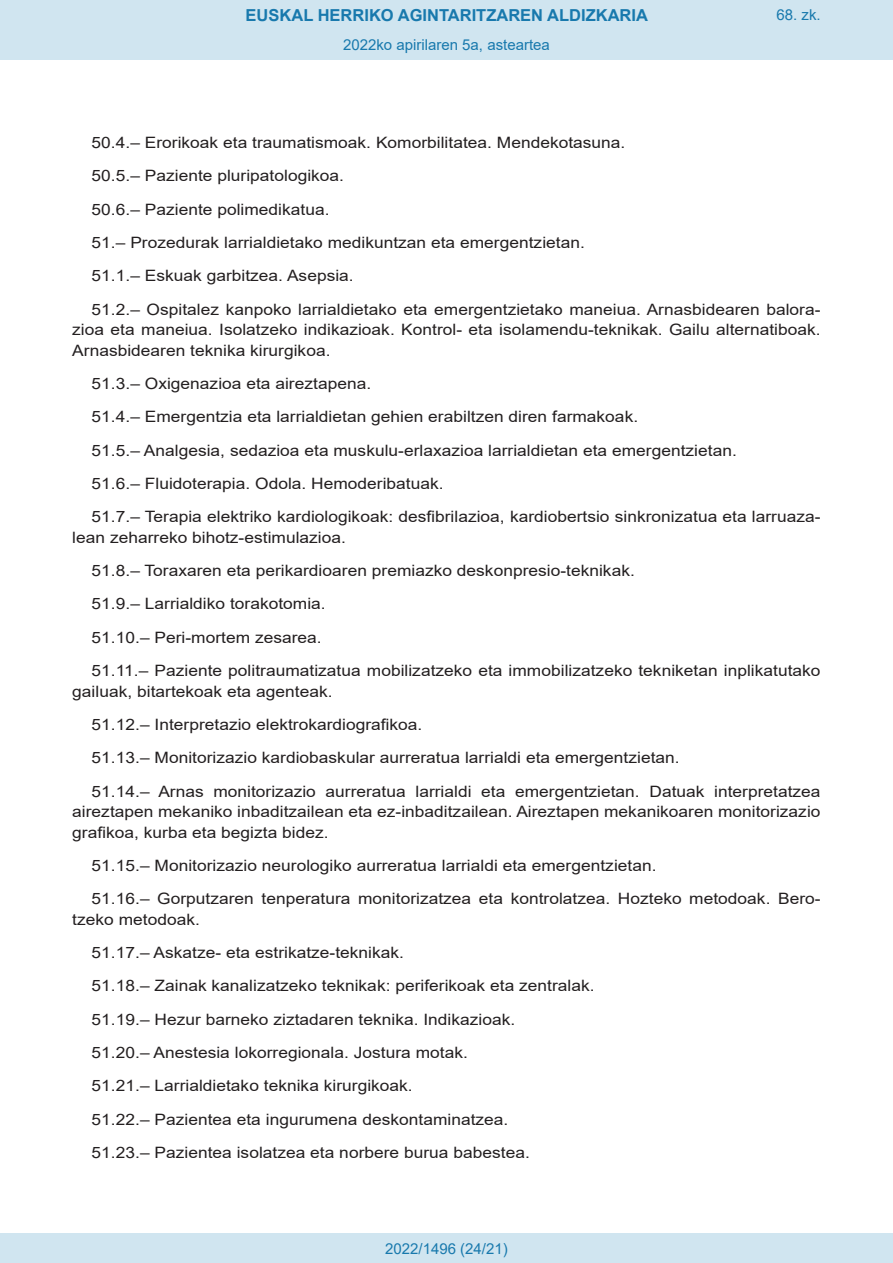
<style>
.page{position:relative;width:893px;height:1263px;background:#fff}
.page>*{position:absolute;margin:0;border:0;box-sizing:border-box;transform-origin:0 0}
.t1{font:700 16.5px "Arial";color:#1879ad}
.BOPVDetalle{font:15.6px/20.5px "Arial";color:#231f20;scale:1.11 1}
.Paginacion_Centro{font:15px "Arial";color:#1879ad}
</style>
<div class="page">
<div style="left:0;top:0;width:893px;height:60px;background:#d0e5f0"></div>
<div style="left:0;top:1233px;width:893px;height:30px;background:#d0e5f0"></div>
<p class="t1" style="left:246px;top:3px;width:404px">EUSKAL HERRIKO AGINTARITZAREN ALDIZKARIA</p>
<p class="Paginacion_Centro" style="left:343px;top:35px;width:208px">2022ko apirilaren 5a, asteartea</p>
<p class="Paginacion_Centro" style="left:776px;top:5px;width:46px">68. zk.</p>
<p class="BOPVDetalle" style="left:92px;top:132px;width:482px">50.4.– Erorikoak eta traumatismoak. Komorbilitatea. Mendekotasuna.</p>
<p class="BOPVDetalle" style="left:92px;top:166px;width:229px">50.5.– Paziente pluripatologikoa.</p>
<p class="BOPVDetalle" style="left:92px;top:199px;width:216px">50.6.– Paziente polimedikatua.</p>
<p class="BOPVDetalle" style="left:92px;top:232px;width:446px">51.– Prozedurak larrialdietako medikuntzan eta emergentzietan.</p>
<p class="BOPVDetalle" style="left:92px;top:265px;width:238px">51.1.– Eskuak garbitzea. Asepsia.</p>
<p class="BOPVDetalle" style="left:72px;top:299px;width:676px;text-align:justify;text-indent:19px">51.2.– Ospitalez kanpoko larrialdietako eta emergentzietako maneiua. Arnasbidearen balora&shy;zioa eta maneiua. Isolatzeko indikazioak. Kontrol- eta isolamendu-teknikak. Gailu alternatiboak.<br>Arnasbidearen teknika kirurgikoa.</p>
<p class="BOPVDetalle" style="left:92px;top:373px;width:253px">51.3.– Oxigenazioa eta aireztapena.</p>
<p class="BOPVDetalle" style="left:92px;top:406px;width:494px">51.4.– Emergentzia eta larrialdietan gehien erabiltzen diren farmakoak.</p>
<p class="BOPVDetalle" style="left:92px;top:440px;width:583px">51.5.– Analgesia, sedazioa eta muskulu-erlaxazioa larrialdietan eta emergentzietan.</p>
<p class="BOPVDetalle" style="left:92px;top:473px;width:319px">51.6.– Fluidoterapia. Odola. Hemoderibatuak.</p>
<p class="BOPVDetalle" style="left:72px;top:506px;width:676px;text-indent:19px">51.7.– Terapia elektriko kardiologikoak: desfibrilazioa, kardiobertsio sinkronizatua eta larruaza&shy;lean zeharreko bihotz-estimulazioa.</p>
<p class="BOPVDetalle" style="left:92px;top:560px;width:491px">51.8.– Toraxaren eta perikardioaren premiazko deskonpresio-teknikak.</p>
<p class="BOPVDetalle" style="left:92px;top:594px;width:212px">51.9.– Larrialdiko torakotomia.</p>
<p class="BOPVDetalle" style="left:92px;top:627px;width:209px">51.10.– Peri-mortem zesarea.</p>
<p class="BOPVDetalle" style="left:72px;top:660px;width:676px;text-indent:19px">51.11.– Paziente politraumatizatua mobilizatzeko eta immobilizatzeko tekniketan inplikatutako gailuak, bitartekoak eta agenteak.</p>
<p class="BOPVDetalle" style="left:92px;top:714px;width:300px">51.12.– Interpretazio elektrokardiografikoa.</p>
<p class="BOPVDetalle" style="left:92px;top:747px;width:531px">51.13.– Monitorizazio kardiobaskular aurreratua larrialdi eta emergentzietan.</p>
<p class="BOPVDetalle" style="left:72px;top:781px;width:676px;text-align:justify;text-indent:19px">51.14.– Arnas monitorizazio aurreratua larrialdi eta emergentzietan. Datuak interpretatzea aireztapen mekaniko inbaditzailean eta ez-inbaditzailean. Aireztapen mekanikoaren monitorizazio grafikoa, kurba eta begizta bidez.</p>
<p class="BOPVDetalle" style="left:92px;top:855px;width:510px">51.15.– Monitorizazio neurologiko aurreratua larrialdi eta emergentzietan.</p>
<p class="BOPVDetalle" style="left:72px;top:888px;width:676px;text-indent:19px">51.16.– Gorputzaren tenperatura monitorizatzea eta kontrolatzea. Hozteko metodoak. Bero&shy;tzeko metodoak.</p>
<p class="BOPVDetalle" style="left:92px;top:942px;width:283px">51.17.– Askatze- eta estrikatze-teknikak.</p>
<p class="BOPVDetalle" style="left:92px;top:975px;width:455px">51.18.– Zainak kanalizatzeko teknikak: periferikoak eta zentralak.</p>
<p class="BOPVDetalle" style="left:92px;top:1009px;width:383px">51.19.– Hezur barneko ziztadaren teknika. Indikazioak.</p>
<p class="BOPVDetalle" style="left:92px;top:1042px;width:340px">51.20.– Anestesia lokorregionala. Jostura motak.</p>
<p class="BOPVDetalle" style="left:92px;top:1075px;width:291px">51.21.– Larrialdietako teknika kirurgikoak.</p>
<p class="BOPVDetalle" style="left:92px;top:1109px;width:377px">51.22.– Pazientea eta ingurumena deskontaminatzea.</p>
<p class="BOPVDetalle" style="left:92px;top:1142px;width:396px">51.23.– Pazientea isolatzea eta norbere burua babestea.</p>
<p class="Paginacion_Centro" style="left:385px;top:1238px;width:124px">2022/1496 (24/21)</p>
</div>
